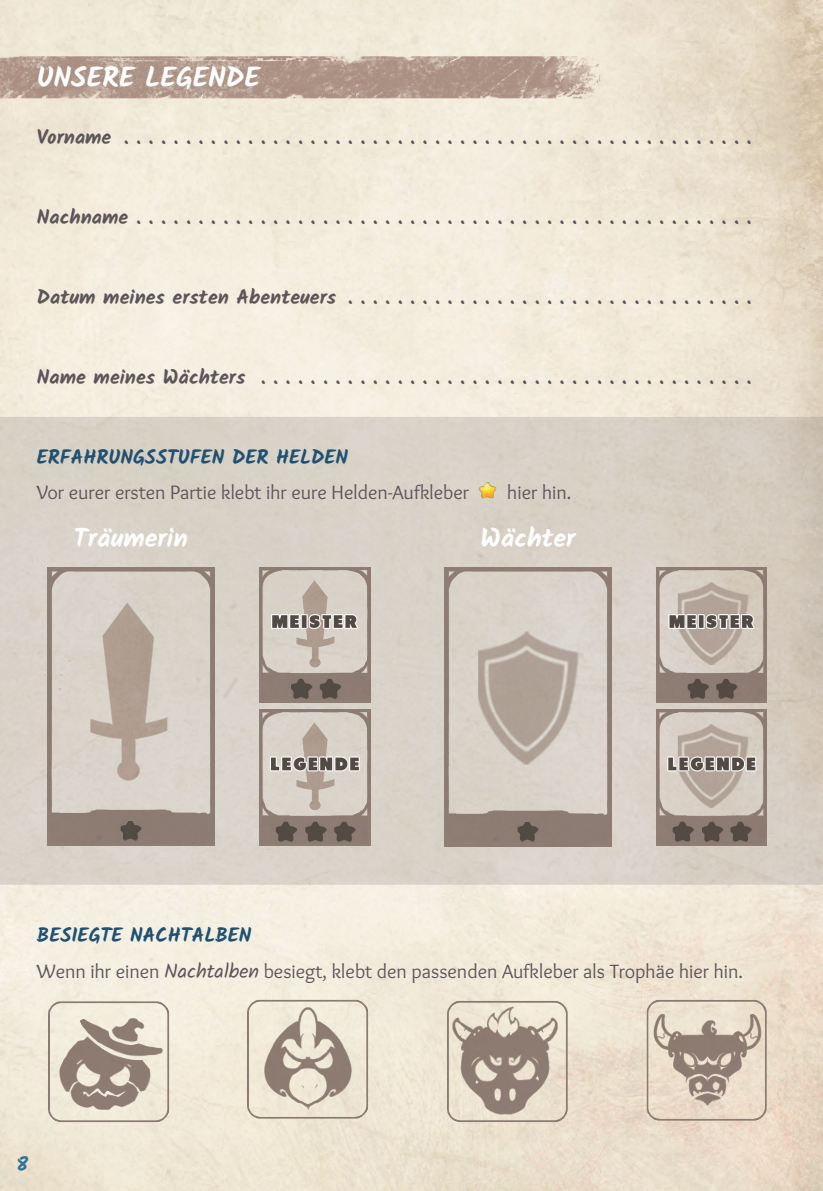
<style>
.page{position:relative;width:823px;height:1191px;background:#fff}
.page>*{position:absolute;margin:0;border:0;box-sizing:border-box;transform-origin:0 0}
.t1{font:700 28px "Kalam";color:#fff}
.t2{font:700 26px "Kalam";color:#fff}
.t3{font:700 20px "Kalam";color:#5c565a}
.t4{font:20px "Overlock";color:#5c565a}
.t5{font:700 20px "Kalam";color:#205172}
.t6{font:700 20px "Kalam";color:#347499}
.s1{font-family:"Kalam"}
</style>
<div class="page">
<svg style="left:0;top:417px;width:822px;height:467px;background:#d6cfc4"></svg>
<img style="left:473px;top:478px;width:29px;height:27px">
<img style="left:47px;top:1001px;width:122px;height:122px">
<img style="left:47px;top:567px;width:167px;height:279px">
<img style="left:259px;top:567px;width:111px;height:135px">
<img style="left:444px;top:567px;width:167px;height:279px">
<img style="left:259px;top:709px;width:111px;height:136px">
<img style="left:655px;top:567px;width:111px;height:135px">
<img style="left:655px;top:709px;width:111px;height:136px">
<img style="left:645px;top:999px;width:122px;height:122px">
<img style="left:246px;top:997px;width:122px;height:122px">
<img style="left:446px;top:1000px;width:122px;height:122px">
<img style="left:0;top:56px;width:608px;height:42px">
<h1 class="t1" style="left:37px;top:61px;width:224px">UNSERE LEGENDE</h1>
<p class="t3" style="left:37px;top:125px;width:715px">Vorname . . . . . . . . . . . . . . . . . . . . . . . . . . . . . . . . . . . . . . . . . . . . . . . . . . .</p>
<p class="t3" style="left:37px;top:205px;width:715px">Nachname . . . . . . . . . . . . . . . . . . . . . . . . . . . . . . . . . . . . . . . . . . . . . . . . . .</p>
<p class="t3" style="left:37px;top:285px;width:715px">Datum meines ersten Abenteuers . . . . . . . . . . . . . . . . . . . . . . . . . . . . . . . . .</p>
<p class="t3" style="left:37px;top:365px;width:715px">Name meines Wächters . . . . . . . . . . . . . . . . . . . . . . . . . . . . . . . . . . . . . . . .</p>
<p class="t5" style="left:37px;top:445px;width:313px">ERFAHRUNGSSTUFEN DER HELDEN</p>
<p class="t4" style="left:37px;top:481px;width:433px">Vor eurer ersten Partie klebt ihr eure Helden-Aufkleber</p>
<p class="t4" style="left:507px;top:481px;width:66px">hier hin.</p>
<h2 class="t2" style="left:74px;top:523px;width:116px">Träumerin</h2>
<h2 class="t2" style="left:480px;top:523px;width:97px">Wächter</h2>
<p class="t5" style="left:37px;top:923px;width:216px">BESIEGTE NACHTALBEN</p>
<p class="t4" style="left:37px;top:959px;width:707px">Wenn ihr einen <span class="s1">Nachtalben</span> besiegt, klebt den passenden Aufkleber als Trophäe hier hin.</p>
<p class="t6" style="left:16px;top:1152px;width:13px">8</p>
</div>
